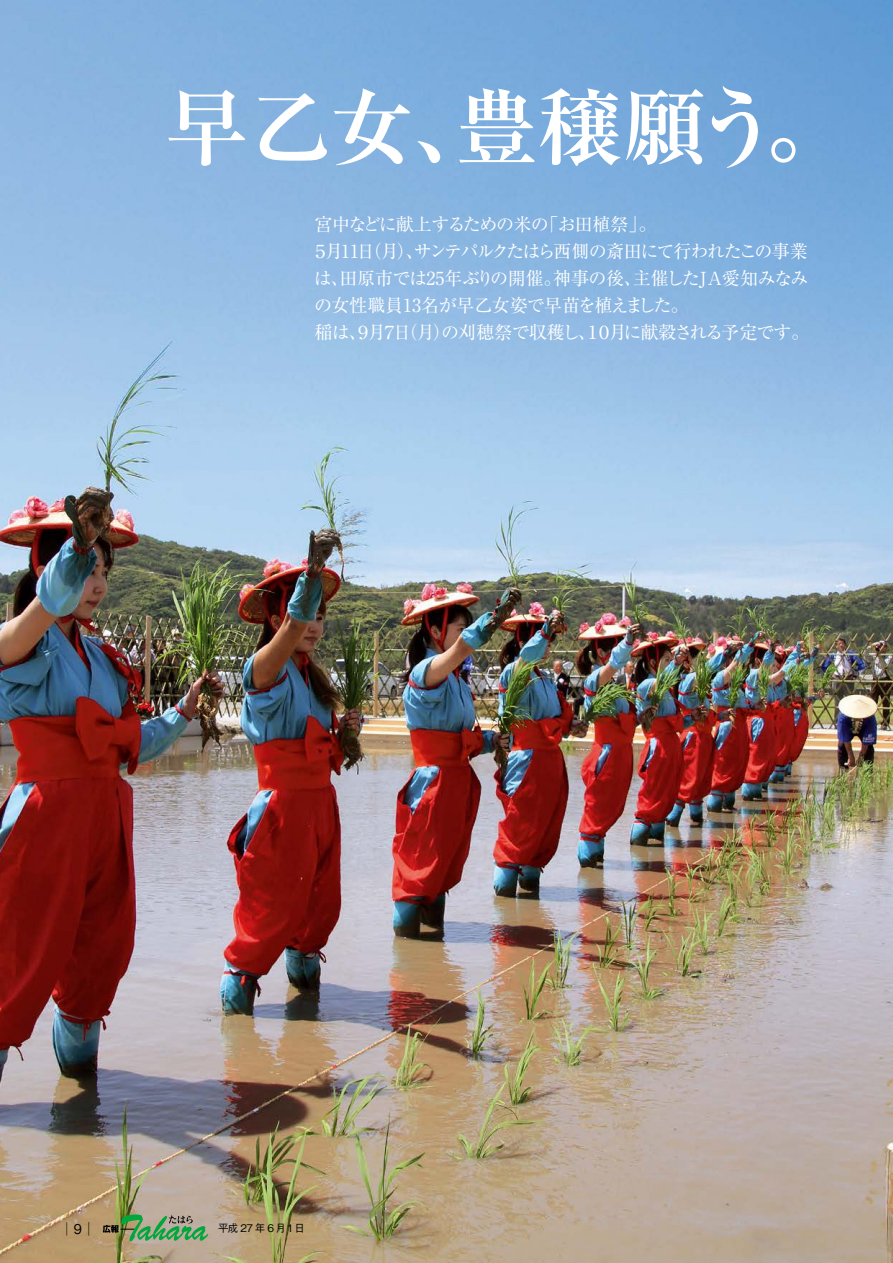
<style>
.page{position:relative;width:893px;height:1263px;background:#fff}
.page>*{position:absolute;margin:0;border:0;box-sizing:border-box;transform-origin:0 0}
.t1{font:700 84px "Ryumin Pro";letter-spacing:-.02em;color:#fff}
.t2{font:18px/27px "Ryumin Pro";letter-spacing:-.045em;color:#fff}
.t3{font:500 13.5px "Gothic BBB Pro";color:#000}
.t4{font:500 10.5px "Gothic BBB Pro";letter-spacing:.12em;color:#000}
</style>
<div class="page">
<img style="left:0;top:0;width:893px;height:1263px">
<svg style="left:103px;top:1214px;width:105px;height:27px;background:#7a9c6d"></svg>
<h1 class="t1" style="left:165px;top:61px;width:686px">早乙女、豊穣願う。</h1>
<p class="t2" style="left:311px;top:210px;width:500px">宮中などに献上するための米の「お田植祭」。<br>５月11日（月）、サンテパルクたはら西側の斎田にて行われたこの事業は、田原市では25年ぶりの開催。神事の後、主催したJA愛知みなみの女性職員13名が早乙女姿で早苗を植えました。<br>稲は、９月７日（月）の刈穂祭で収穫し、１０月に献穀される予定です。</p>
<p class="t3" style="left:63px;top:1218px;width:30px">│　 9 │</p>
<p class="t4" style="left:218px;top:1219px;width:88px">平成27年6月1日</p>
</div>
